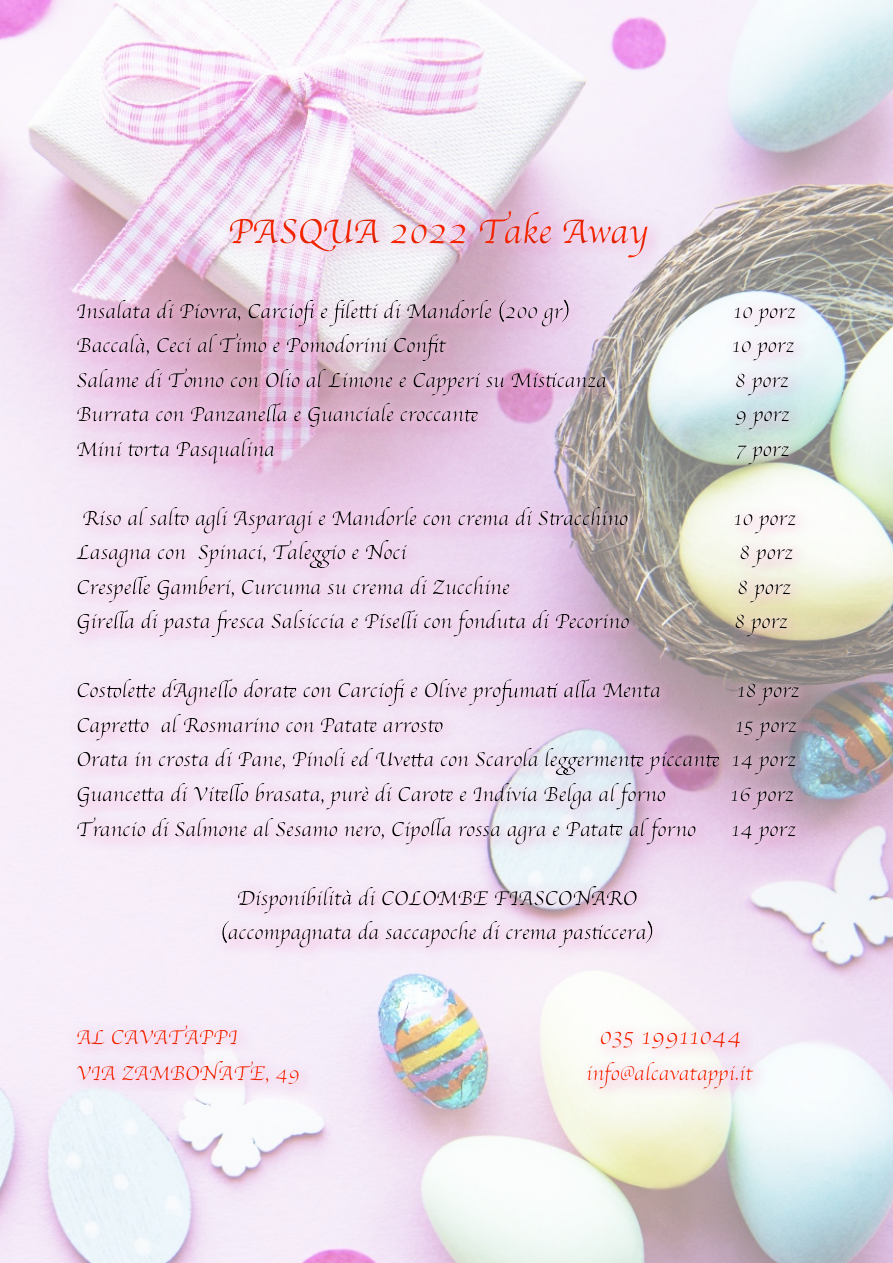
<style>
.page{position:relative;width:893px;height:1263px;background:#fff}
.page>*{position:absolute;margin:0;border:0;box-sizing:border-box;transform-origin:0 0}
.t1{font:36px "Apple Chancery";color:#ff2600}
.t2{font:24px "Apple Chancery";color:#ff2600}
.t3{font:21px/34.5px "Apple Chancery";color:#000;text-align:justify}
.t4{font:21px "Apple Chancery";color:#ff2600}
</style>
<div class="page">
<img style="left:0;top:0;width:893px;height:1263px">
<div style="left:68px;top:202px;width:740px;height:896px;background:#fff;opacity:.75"></div>
<div style="left:73px;top:208px;width:740px;height:882px;background:#231f20;opacity:.5"></div>
<h1 class="t1" style="left:228px;top:203px;width:422px">PASQUA 2022 Take Away</h1>
<p class="t3" style="left:76px;top:294px;width:487px">Insalata di Piovra, Carcio e le i di Mandorle 200 gr</p>
<p class="t3" style="left:733px;top:294px;width:64px">10 porz</p>
<p class="t3" style="left:76px;top:328px;width:371px">Baccal , Ceci al Timo e Pomodorini Con t</p>
<p class="t3" style="left:732px;top:328px;width:64px">10 porz</p>
<p class="t3" style="left:76px;top:363px;width:532px">Salame di Tonno con Olio al Limone e Capperi su Mis canza</p>
<p class="t3" style="left:735px;top:363px;width:55px">8 porz</p>
<p class="t3" style="left:76px;top:397px;width:389px">Burrata con Panzane a e Guanciale croccan</p>
<p class="t3" style="left:735px;top:397px;width:56px">9 porz</p>
<p class="t3" style="left:76px;top:432px;width:200px">Mini rta Pasqualina</p>
<p class="t3" style="left:736px;top:432px;width:55px">7 porz</p>
<p class="t3" style="left:82px;top:501px;width:547px">Riso al sal agli Asparagi e Mandorle con crema di S acchino</p>
<p class="t3" style="left:733px;top:501px;width:64px">10 porz</p>
<p class="t3" style="left:76px;top:535px;width:332px">Lasagna con Spinaci, Tale io e Noci</p>
<p class="t3" style="left:739px;top:535px;width:55px">8 porz</p>
<p class="t3" style="left:76px;top:570px;width:435px">Crespe e Gamberi, Curcuma su crema di Zucchine</p>
<p class="t3" style="left:737px;top:570px;width:55px">8 porz</p>
<p class="t3" style="left:76px;top:604px;width:554px">Gire a di pasta esca Salsiccia e Pise i con fonduta di Pecorino</p>
<p class="t3" style="left:734px;top:604px;width:55px">8 porz</p>
<p class="t3" style="left:76px;top:673px;width:586px">Cos le e dAgne o dora con Carcio e Olive pro ma a a Menta</p>
<p class="t3" style="left:737px;top:673px;width:64px">18 porz</p>
<p class="t3" style="left:76px;top:708px;width:352px">Capre o al Rosmarino con Pata arros</p>
<p class="t3" style="left:76px;top:708px;width:722px;text-indent:658px">15 porz Orata in crosta di Pane, Pinoli ed Uve a con Scarola le ermen piccan 14 porz Guance a di Vi o brasata, pur di Caro e Indivia Belga al forno</p>
<p class="t3" style="left:730px;top:777px;width:65px">16 porz</p>
<p class="t3" style="left:76px;top:811px;width:621px">Trancio di Salmone al Sesamo nero, Cipo a rossa agra e Pata al forno</p>
<p class="t3" style="left:731px;top:811px;width:66px">14 porz</p>
<p class="t3" style="left:227px;top:880px;width:420px;text-align:center">Disponibilit di COLOMBE FIASCONARO accompagnata da saccapoche di crema pas ccera</p>
<p class="t4" style="left:76px;top:1020px;width:163px">AL CAVATAPPI</p>
<p class="t2" style="left:599px;top:1017px;width:144px">035 19911044</p>
<p class="t4" style="left:76px;top:1056px;width:225px">VIA ZAMBONATE, 49</p>
<p class="t4" style="left:586px;top:1056px;width:168px">info@alcavatappi.it</p>
</div>
